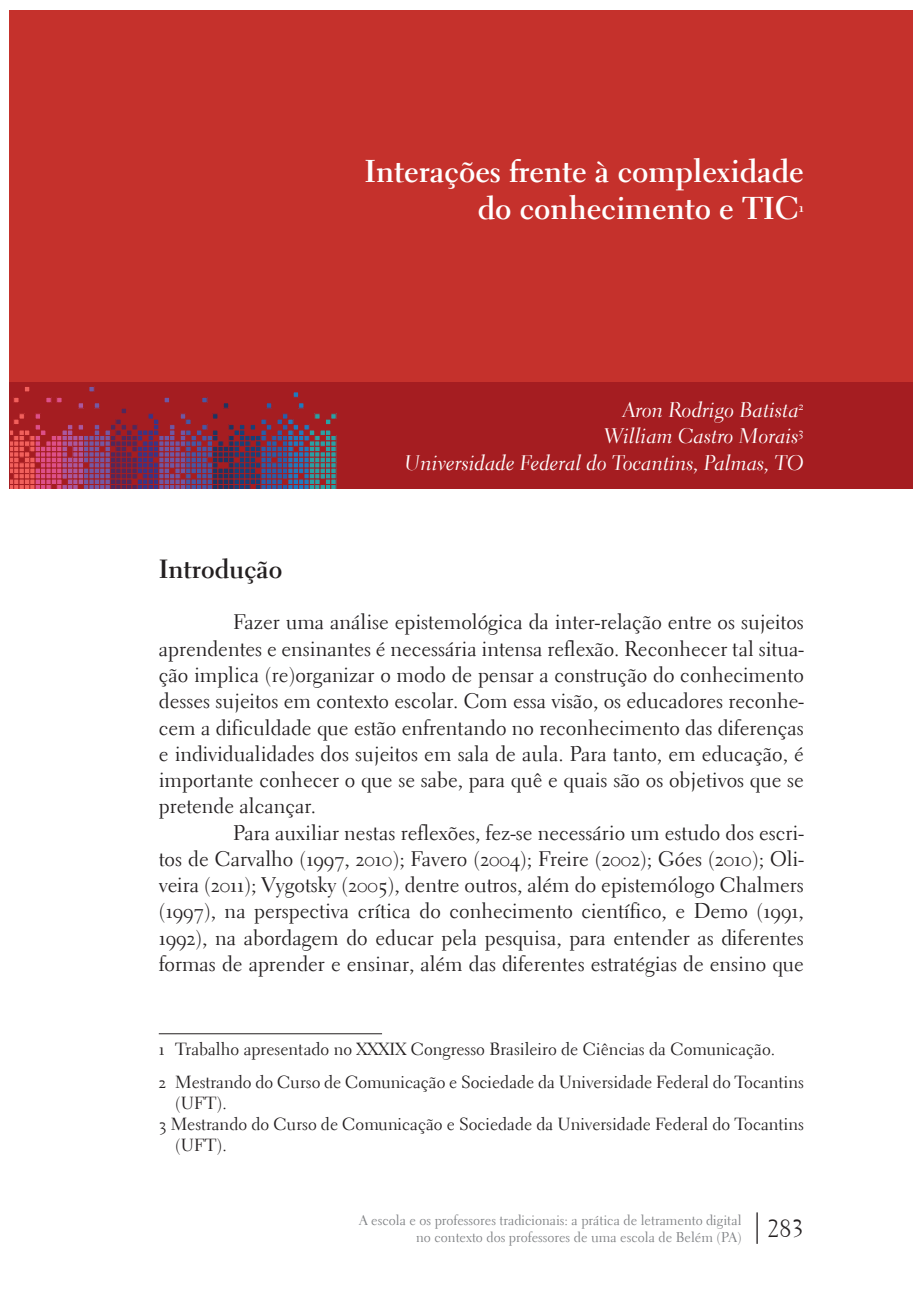
<style>
.page{position:relative;width:913px;height:1310px;background:#fff}
.page>*{position:absolute;margin:0;border:0;box-sizing:border-box;transform-origin:0 0}
.t1{font:31.5px/37.8px "Electra LH Bold Os F";color:#fff;text-align:right}
.t2{font:26.25px "Electra LH Bold Os F";color:#231f20}
.t3{font:21px/26.2px "Electra LH Regular Os F";color:#231f20;text-align:justify}
.t4{font:21px/26.2px "Electra LH Cursive Os F";color:#fff;text-align:right}
.t5{font:17.5px/33.4px "Electra LH Regular Os F";color:#231f20}
.t6{font:14px/16.8px "Electra LH Regular Os F";color:#808285}
.t7{font:13.3px "Electra LH Bold Os F";color:#fff}
</style>
<div class="page">
<div style="left:10px;top:10px;width:903px;height:479px;background:#c5312c"></div>
<div style="left:10px;top:382px;width:903px;height:107px;background:#a51d21"></div>
<svg style="left:10px;top:386px;width:326px;height:103px"></svg>
<hr style="left:159px;top:1033px;width:223px;height:1px;background:#231f20">
<h1 class="t1" style="left:364px;top:152px;width:441px">Interações frente à complexidade do conhecimento e TIC</h1>
<p class="t7" style="left:799px;top:199px;width:6px">1</p>
<p class="t4" style="left:405px;top:397px;width:401px">Aron Rodrigo Batista<sup>2<br></sup>William Castro Morais<sup>3<br></sup>Universidade Federal do Tocantins, Palmas, TO</p>
<p class="t2" style="left:159px;top:553px;width:125px">Introdução</p>
<p class="t3" style="left:159px;top:609px;width:646px;text-indent:74px">Fazer uma análise epistemológica da inter-relação entre os sujeitos aprendentes e ensinantes é necessária intensa reflexão. Reconhecer tal situa&shy;ção implica (re)organizar o modo de pensar a construção do conhecimento desses sujeitos em contexto escolar. Com essa visão, os educadores reconhe&shy;cem a dificuldade que estão enfrentando no reconhecimento das diferenças e individualidades dos sujeitos em sala de aula. Para tanto, em educação, é importante conhecer o que se sabe, para quê e quais são os objetivos que se pretende alcançar.</p>
<p class="t3" style="left:159px;top:819px;width:646px;text-indent:74px">Para auxiliar nestas reflexões, fez-se necessário um estudo dos escri&shy;tos de Carvalho (1997, 2010); Favero (2004); Freire (2002); Góes (2010); Oli&shy;veira (2011); Vygotsky (2005), dentre outros, além do epistemólogo Chalmers (1997), na perspectiva crítica do conhecimento científico, e Demo (1991, 1992), na abordagem do educar pela pesquisa, para entender as diferentes formas de aprender e ensinar, além das diferentes estratégias de ensino que</p>
<p class="t5" style="left:159px;top:1032px;width:646px">1 Trabalho apresentado no XXXIX Congresso Brasileiro de Ciências da Comunicação.<br>2 Mestrando do Curso de Comunicação e Sociedade da Universidade Federal do Tocantins</p>
<p class="t5" style="left:175px;top:1086px;width:53px">(UFT).</p>
<p class="t5" style="left:159px;top:1107px;width:646px">3 Mestrando do Curso de Comunicação e Sociedade da Universidade Federal do Tocantins</p>
<p class="t5" style="left:175px;top:1128px;width:53px">(UFT).</p>
<p class="t6" style="left:416px;top:1212px;width:389px;text-indent:-57px">A escola e os professores tradicionais: a prática de letramento digital<br>no contexto dos professores de uma escola de Belém (PA) <sup>|</sup> <sup>283</sup></p>
</div>
